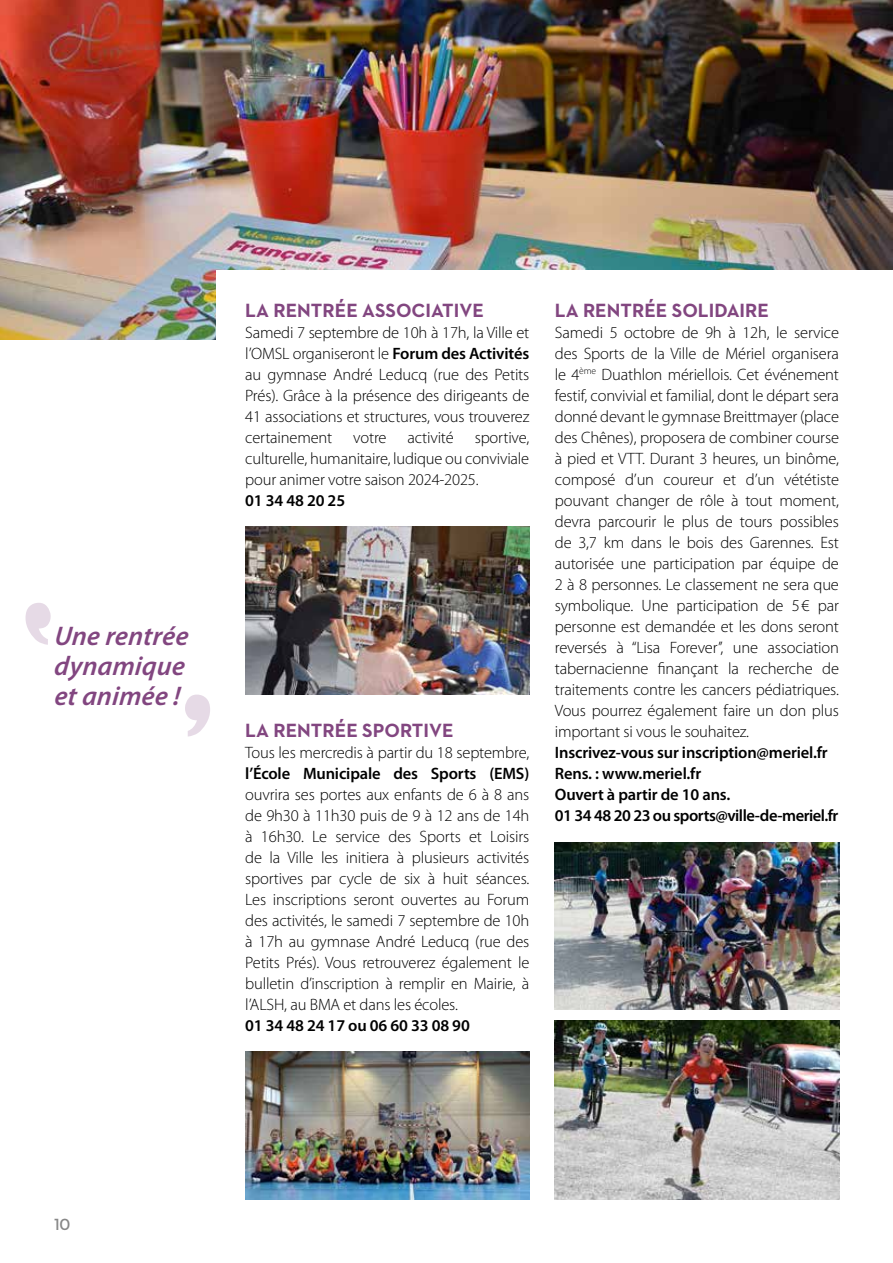
<style>
.page{position:relative;width:893px;height:1263px;background:#fff}
.page>*{position:absolute;margin:0;border:0;box-sizing:border-box;transform-origin:0 0}
.t1{font:italic 600 27px/30px "Myriad Pro";color:#824680}
.t2{font:700 19.5px "Neutraface 2 Text";color:#824680}
.t3{font:300 16.5px/21px "Myriad Pro";letter-spacing:-.01em;color:#000;text-align:justify}
.t4{font:600 16.5px/21px "Myriad Pro";letter-spacing:-.01em;color:#000}
.t5{font:600 16.5px "Neutraface 2 Text";color:#878787}
.s1{font-weight:600}
</style>
<div class="page">
<img style="left:0;top:0;width:893px;height:339px">
<div style="left:217px;top:270px;width:676px;height:237px;background:#fff"></div>
<svg style="left:26px;top:603px;width:25px;height:42px"></svg>
<svg style="left:185px;top:695px;width:25px;height:42px"></svg>
<img style="left:245px;top:526px;width:284px;height:169px">
<img style="left:555px;top:842px;width:284px;height:167px">
<img style="left:555px;top:1020px;width:284px;height:179px">
<img style="left:245px;top:1052px;width:284px;height:147px">
<h1 class="t1" style="left:54px;top:620px;width:138px">Une rentrée dynamique et animée !</h1>
<p class="t2" style="left:245px;top:297px;width:240px">LA RENTRÉE ASSOCIATIVE</p>
<p class="t3" style="left:245px;top:321px;width:286px">Samedi 7 septembre de 10h à 17h, la Ville et l’OMSL organiseront le <span class="s1">Forum des Activités </span>au gymnase André Leducq (rue des Petits Prés). Grâce à la présence des dirigeants de 41 associations et structures, vous trouverez certainement</p>
<p class="t3" style="left:353px;top:426px;width:35px">votre</p>
<p class="t3" style="left:407px;top:426px;width:48px">activité</p>
<p class="t3" style="left:245px;top:426px;width:286px;text-indent:229px">sportive, culturelle, humanitaire, ludique ou conviviale pour animer votre saison 2024-2025.</p>
<p class="t4" style="left:245px;top:489px;width:101px">01 34 48 20 25</p>
<p class="t2" style="left:245px;top:717px;width:210px">LA RENTRÉE SPORTIVE</p>
<p class="t3" style="left:245px;top:741px;width:286px">Tous les mercredis à partir du 18 septembre,</p>
<p class="t4" style="left:245px;top:762px;width:286px">l’École Municipale des Sports (EMS)</p>
<p class="t3" style="left:245px;top:783px;width:286px">ouvrira ses portes aux enfants de 6 à 8 ans de 9h30 à 11h30 puis de 9 à 12 ans de 14h à 16h30. Le service des Sports et Loisirs de la Ville les initiera à plusieurs activités sportives par cycle de six à huit séances.<br>Les inscriptions seront ouvertes au Forum des activités, le samedi 7 septembre de 10h à 17h au gymnase André Leducq (rue des Petits Prés). Vous retrouverez également le bulletin d’inscription à remplir en Mairie, à l’ALSH, au BMA et dans les écoles.</p>
<p class="t4" style="left:245px;top:1014px;width:226px">01 34 48 24 17 ou 06 60 33 08 90</p>
<p class="t2" style="left:555px;top:297px;width:216px">LA RENTRÉE SOLIDAIRE</p>
<p class="t3" style="left:555px;top:321px;width:286px">Samedi 5 octobre de 9h à 12h, le service des Sports de la Ville de Mériel organisera le 4<sup>ème</sup> Duathlon mériellois. Cet événement festif, convivial et familial, dont le départ sera donné devant le gymnase Breittmayer (place des Chênes), proposera de combiner course à pied et VTT. Durant 3 heures, un binôme, composé d’un coureur et d’un vététiste pouvant changer de rôle à tout moment, devra parcourir le plus de tours possibles de 3,7 km dans le bois des Garennes. Est autorisée une participation par équipe de 2 à 8 personnes. Le classement ne sera que symbolique. Une participation de 5€ par personne est demandée et les dons seront reversés à ‘‘Lisa Forever’’, une association tabernacienne finançant la recherche de traitements contre les cancers pédiatriques.<br>Vous pourrez également faire un don plus important si vous le souhaitez.</p>
<p class="t4" style="left:555px;top:741px;width:285px">Inscrivez-vous sur inscription@meriel.fr Rens. : www.meriel.fr<br>Ouvert à partir de 10 ans.<br>01 34 48 20 23 ou sports@ville-de-meriel.fr</p>
<p class="t5" style="left:54px;top:1214px;width:18px">10</p>
</div>
